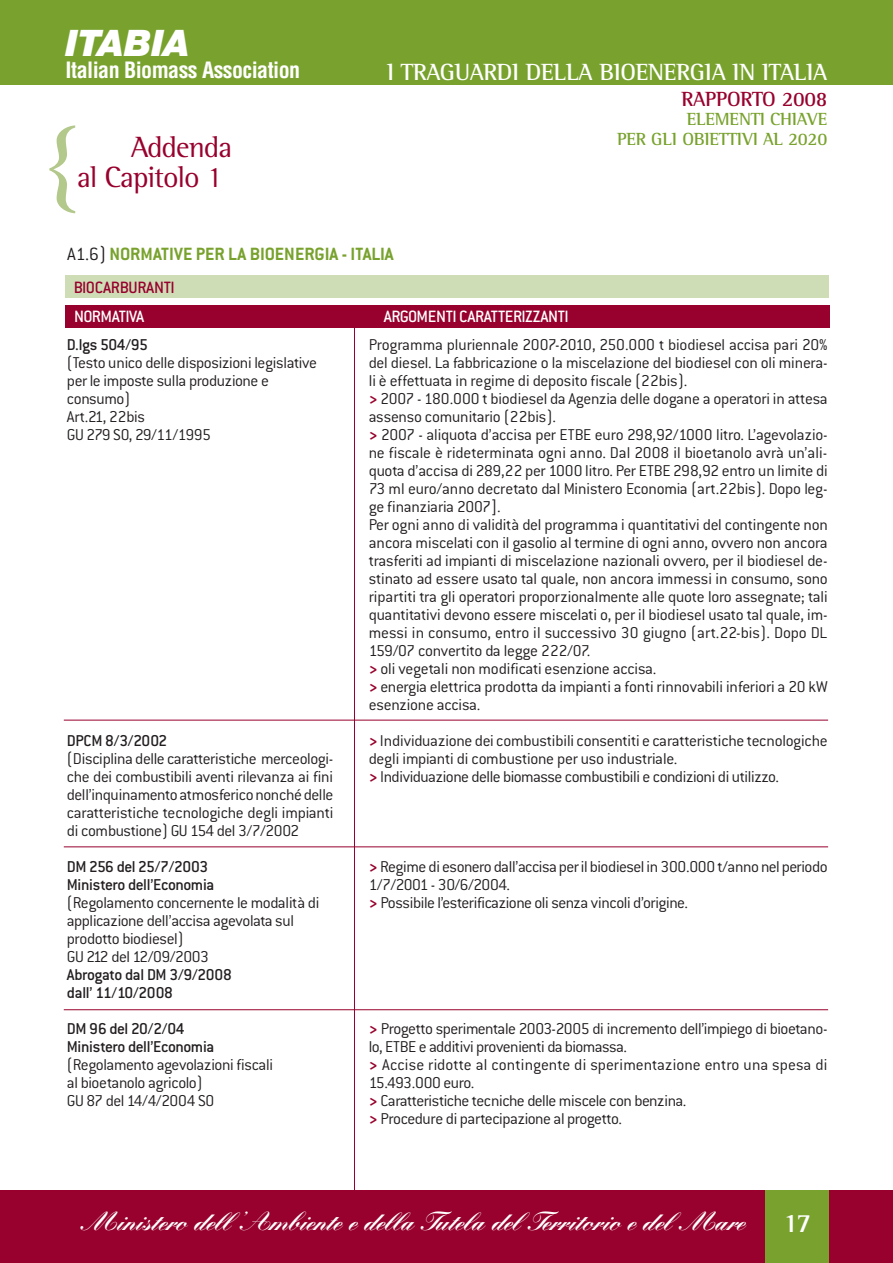
<style>
.page{position:relative;width:893px;height:1263px;background:#fff}
.page>*{position:absolute;margin:0;border:0;box-sizing:border-box;transform-origin:0 0}
.t1{font:88.05px "Rotis Serif";color:#b3c88b}
.t2{font:italic 900 36.6px "Helvetica Neue";color:#fff}
.t3{font:30px "Rotis Semi Serif";letter-spacing:-.03em;color:#98012d}
.t4{font:700 27px "Rotis Semi Serif";color:#fff}
.t5{font:900 25.5px "Kuenstler Script";letter-spacing:-.02em;color:#fff}
.t6{font:700 24px "Rotis Semi Serif";letter-spacing:-.015em;color:#fff}
.t7{font:700 condensed 21.9px "Helvetica";letter-spacing:-.025em;color:#fff}
.t8{font:700 21px "Rotis Semi Serif";letter-spacing:-.015em;color:#98012d}
.t9{font:700 19.5px "Conduit ITC";color:#78a22d}
.t10{font:700 18px/19.5px "Rotis Semi Serif";letter-spacing:-.015em;color:#78a22d;text-align:right}
.t11{font:500 18px "Conduit ITC";letter-spacing:-.02em;color:#fff}
.t12{font:500 18px "Conduit ITC";letter-spacing:-.015em;color:#98012d}
.t13{font:500 18px "Conduit ITC";letter-spacing:-.04em;color:#fff}
.t14{font:300 17.25px/18px "Conduit ITC";letter-spacing:-.015em;color:#231f20}
.t15{font:500 17.25px/18px "Conduit ITC";letter-spacing:-.025em;color:#231f20}
.s1{font-weight:300;color:#231f20}
.s2{font-weight:700;color:#98012d}
</style>
<div class="page">
<hr style="left:354px;top:308px;width:1px;height:884px;background:#98012d">
<div style="left:0;top:1px;width:893px;height:84px;background:#78a22d"></div>
<div style="left:1px;top:1190px;width:892px;height:73px;background:#98012d"></div>
<div style="left:765px;top:1190px;width:64px;height:73px;background:#78a22d"></div>
<div style="left:65px;top:275px;width:763px;height:23px;background:#cfddb6"></div>
<div style="left:65px;top:305px;width:764px;height:22px;background:#98012d"></div>
<hr style="left:64px;top:720px;width:764px;height:1px;background:#98012d">
<hr style="left:64px;top:846px;width:764px;height:1px;background:#98012d">
<hr style="left:64px;top:1009px;width:764px;height:1px;background:#98012d">
<h2 class="t2" style="left:66px;top:30px;width:126px">ITABIA</h2>
<p class="t7" style="left:66px;top:58px;width:236px">Italian Biomass Association</p>
<h1 class="t1" style="left:39px;top:128px;width:47px">{</h1>
<h3 class="t3" style="left:131px;top:136px;width:103px">Addenda</h3>
<h3 class="t3" style="left:77px;top:167px;width:147px">al Capitolo 1</h3>
<h3 class="t6" style="left:387px;top:64px;width:442px">I TRAGUARDI DELLA BIOENERGIA IN ITALIA</h3>
<p class="t8" style="left:681px;top:92px;width:147px">RAPPORTO 2008</p>
<p class="t10" style="left:617px;top:111px;width:212px">ELEMENTI CHIAVE<br>PER GLI OBIETTIVI AL 2020</p>
<p class="t9" style="left:67px;top:248px;width:328px"><span class="s1">A1.6)</span> NORMATIVE PER LA BIOENERGIA - ITALIA</p>
<p class="t12" style="left:74px;top:282px;width:103px">BIOCARBURANTI</p>
<p class="t13" style="left:74px;top:311px;width:71px">NORMATIVA</p>
<p class="t11" style="left:384px;top:311px;width:187px">ARGOMENTI CARATTERIZZANTI</p>
<p class="t15" style="left:67px;top:338px;width:83px">D.lgs 504/95</p>
<p class="t14" style="left:67px;top:356px;width:252px">(Testo unico delle disposizioni legislative per le imposte sulla produzione e consumo)<br>Art.21, 22bis<br>GU 279 SO, 29/11/1995</p>
<p class="t15" style="left:67px;top:734px;width:102px">DPCM 8/3/2002</p>
<p class="t14" style="left:67px;top:752px;width:268px;text-align:justify">(Disciplina delle caratteristiche merceologi&shy;che dei combustibili aventi rilevanza ai fini dell’inquinamento atmosferico nonché delle caratteristiche tecnologiche degli impianti di combustione) GU 154 del 3/7/2002</p>
<p class="t15" style="left:67px;top:860px;width:149px">DM 256 del 25/7/2003<br>Ministero dell’Economia</p>
<p class="t14" style="left:67px;top:896px;width:254px">(Regolamento concernente le modalità di applicazione dell’accisa agevolata sul prodotto biodiesel)<br>GU 212 del 12/09/2003</p>
<p class="t15" style="left:67px;top:968px;width:167px">Abrogato dal DM 3/9/2008 dall’ 11/10/2008</p>
<p class="t15" style="left:67px;top:1022px;width:149px">DM 96 del 20/2/04<br>Ministero dell’Economia</p>
<p class="t14" style="left:67px;top:1058px;width:208px">(Regolamento agevolazioni fiscali al bioetanolo agricolo)<br>GU 87 del 14/4/2004 SO</p>
<p class="t14" style="left:369px;top:338px;width:461px">Programma pluriennale 2007-2010, 250.000 t biodiesel accisa pari 20% del diesel. La fabbricazione o la miscelazione del biodiesel con oli minera&shy;li è effettuata in regime di deposito fiscale (22bis).<br><span class="s2">&gt;</span> 2007 - 180.000 t biodiesel da Agenzia delle dogane a operatori in attesa assenso comunitario (22bis).<br><span class="s2">&gt;</span> 2007 - aliquota d’accisa per ETBE euro 298,92/1000 litro. L’agevolazio&shy;ne fiscale è rideterminata ogni anno. Dal 2008 il bioetanolo avrà un’ali&shy;quota d’accisa di 289,22 per 1000 litro. Per ETBE 298,92 entro un limite di 73 ml euro/anno decretato dal Ministero Economia (art.22bis). Dopo leg&shy;ge finanziaria 2007].<br>Per ogni anno di validità del programma i quantitativi del contingente non ancora miscelati con il gasolio al termine di ogni anno, ovvero non ancora trasferiti ad impianti di miscelazione nazionali ovvero, per il biodiesel de&shy;stinato ad essere usato tal quale, non ancora immessi in consumo, sono ripartiti tra gli operatori proporzionalmente alle quote loro assegnate; tali quantitativi devono essere miscelati o, per il biodiesel usato tal quale, im&shy;messi in consumo, entro il successivo 30 giugno (art.22-bis). Dopo DL 159/07 convertito da legge 222/07.<br><span class="s2">&gt;</span> oli vegetali non modificati esenzione accisa.<br><span class="s2">&gt;</span> energia elettrica prodotta da impianti a fonti rinnovabili inferiori a 20 kW esenzione accisa.</p>
<p class="t14" style="left:369px;top:734px;width:460px"><span class="s2">&gt;</span> Individuazione dei combustibili consentiti e caratteristiche tecnologiche degli impianti di combustione per uso industriale.<br><span class="s2">&gt;</span> Individuazione delle biomasse combustibili e condizioni di utilizzo.</p>
<p class="t14" style="left:369px;top:860px;width:460px"><span class="s2">&gt;</span> Regime di esonero dall’accisa per il biodiesel in 300.000 t/anno nel periodo<br>1/7/2001 - 30/6/2004.<br><span class="s2">&gt;</span> Possibile l’esterificazione oli senza vincoli d’origine.</p>
<p class="t14" style="left:369px;top:1022px;width:460px"><span class="s2">&gt;</span> Progetto sperimentale 2003-2005 di incremento dell’impiego di bioetano&shy;lo, ETBE e additivi provenienti da biomassa.<br><span class="s2">&gt;</span> Accise ridotte al contingente di sperimentazione entro una spesa di 15.493.000 euro.<br><span class="s2">&gt;</span> Caratteristiche tecniche delle miscele con benzina.<br><span class="s2">&gt;</span> Procedure di partecipazione al progetto.</p>
<h3 class="t5" style="left:81px;top:1212px;width:666px">Ministero dell ’Ambiente e della Tutela del Territorio e del Mare</h3>
<h3 class="t4" style="left:783px;top:1213px;width:30px">17</h3>
</div>
